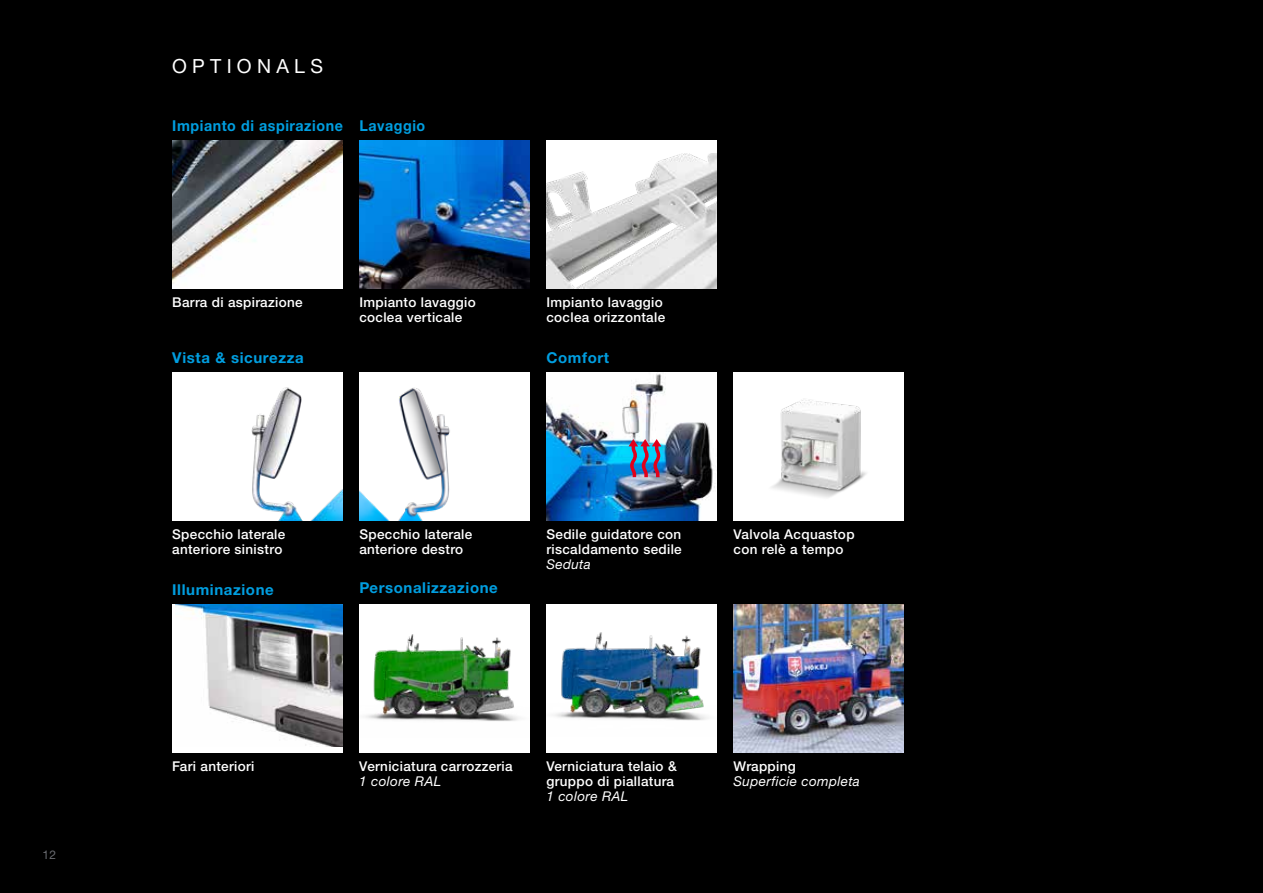
<style>
.page{position:relative;width:1263px;height:893px;background:#000}
.page>*{position:absolute;margin:0;border:0;box-sizing:border-box;transform-origin:0 0}
.t1{font:19.5px "Helvetica Neue LT Std";letter-spacing:.27em;color:#fff}
.t2{font:700 15px "Helvetica Neue LTW1 G";letter-spacing:.04em;color:#009ee0}
.t3{font:700 15px "Helvetica Neue LTW1 G";letter-spacing:.04em;color:#009ee0;scale:.95 1}
.t4{font:500 13.5px/15px "Helvetica Neue LTW1 G";letter-spacing:.025em;color:#fff}
.t5{font:italic 13.5px "Helvetica Neue LTW1 G";letter-spacing:.025em;color:#fff}
.t6{font:500 13.5px "Helvetica Neue LT Std";letter-spacing:.025em;color:#fff}
.t7{font:12px "Helvetica Neue LT Std";color:#6a6c71}
</style>
<div class="page">
<div style="left:733px;top:372px;width:171px;height:149px;background:#fff"></div>
<img style="left:172px;top:140px;width:170px;height:149px">
<img style="left:359px;top:140px;width:170px;height:149px">
<div style="left:546px;top:140px;width:170px;height:149px;background:#fff"></div>
<img style="left:546px;top:154px;width:170px;height:135px">
<img style="left:546px;top:372px;width:170px;height:149px">
<div style="left:359px;top:372px;width:170px;height:149px;background:#fff"></div>
<img style="left:359px;top:388px;width:91px;height:133px">
<div style="left:172px;top:372px;width:170px;height:149px;background:#fff"></div>
<img style="left:251px;top:387px;width:91px;height:134px">
<div style="left:172px;top:604px;width:170px;height:149px;background:#fff"></div>
<img style="left:176px;top:604px;width:166px;height:143px">
<img style="left:771px;top:399px;width:96px;height:99px">
<div style="left:359px;top:604px;width:170px;height:149px;background:#fff"></div>
<img style="left:365px;top:634px;width:154px;height:87px">
<div style="left:546px;top:604px;width:170px;height:149px;background:#fff"></div>
<img style="left:554px;top:632px;width:154px;height:89px">
<img style="left:733px;top:604px;width:171px;height:149px">
<svg style="left:628px;top:439px;width:33px;height:38px"></svg>
<p class="t7" style="left:43px;top:847px;width:15px">12</p>
<h1 class="t1" style="left:172px;top:54px;width:152px">OPTIONALS</h1>
<p class="t3" style="left:172px;top:116px;width:268px">Impianto di aspirazione Lavaggio</p>
<p class="t4" style="left:172px;top:295px;width:132px">Barra di aspirazione</p>
<p class="t4" style="left:359px;top:295px;width:118px">Impianto lavaggio coclea verticale</p>
<p class="t4" style="left:546px;top:295px;width:120px">Impianto lavaggio coclea orizzontale</p>
<p class="t2" style="left:172px;top:348px;width:133px">Vista &amp; sicurezza</p>
<p class="t2" style="left:546px;top:349px;width:64px">Comfort</p>
<p class="t4" style="left:172px;top:527px;width:115px">Specchio laterale anteriore sinistro</p>
<p class="t2" style="left:172px;top:581px;width:103px">Illuminazione</p>
<p class="t4" style="left:359px;top:527px;width:115px">Specchio laterale anteriore destro</p>
<p class="t2" style="left:359px;top:579px;width:140px">Personalizzazione</p>
<p class="t4" style="left:546px;top:527px;width:137px">Sedile guidatore con riscaldamento sedile</p>
<p class="t5" style="left:546px;top:556px;width:46px">Seduta</p>
<p class="t4" style="left:733px;top:527px;width:123px">Valvola Acquastop</p>
<p class="t6" style="left:733px;top:541px;width:111px">con relè a tempo</p>
<p class="t4" style="left:172px;top:759px;width:84px">Fari anteriori</p>
<p class="t4" style="left:359px;top:759px;width:155px">Verniciatura carrozzeria</p>
<p class="t5" style="left:359px;top:773px;width:84px">1 colore RAL</p>
<p class="t4" style="left:546px;top:759px;width:132px">Verniciatura telaio &amp; gruppo di piallatura</p>
<p class="t5" style="left:546px;top:788px;width:84px">1 colore RAL</p>
<p class="t4" style="left:733px;top:759px;width:64px">Wrapping</p>
<p class="t5" style="left:733px;top:773px;width:128px">Superficie completa</p>
</div>
